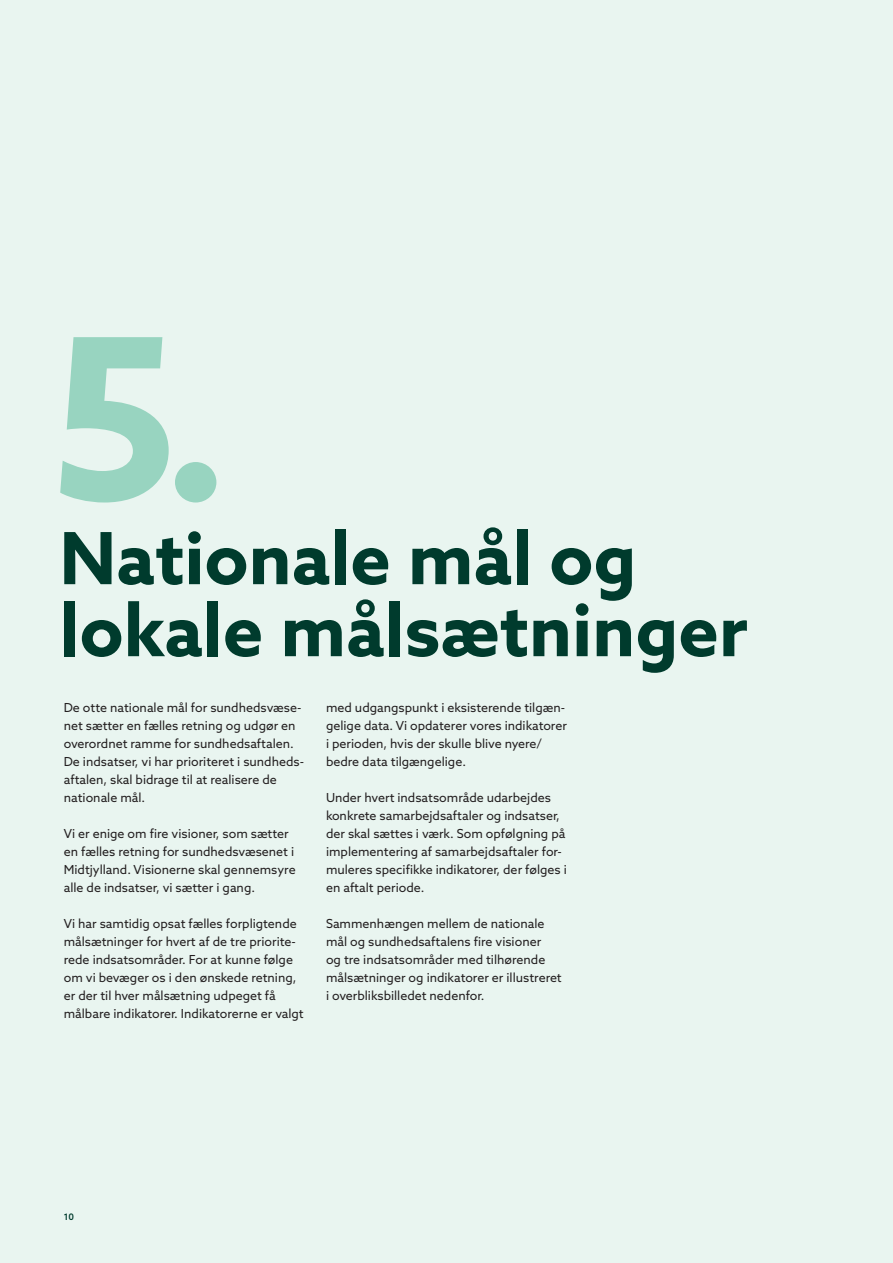
<style>
.page{position:relative;width:893px;height:1263px;background:#e9f5f0}
.page>*{position:absolute;margin:0;border:0;box-sizing:border-box;transform-origin:0 0}
.Kapitler{font:700 225px "Azo Sans";color:#98d4c0}
.Overskrift{font:700 72px/72px "Azo Sans";color:#003b2d}
.Brødtekst{font:12.45px/18px "Azo Sans";color:#231f20}
.t1{font:500 9px "Azo Sans";color:#003b2d}
</style>
<div class="page">
<p class="Kapitler" style="left:51px;top:270px;width:181px">5.</p>
<p class="Overskrift" style="left:60px;top:521px;width:690px">Nationale mål og lokale målsætninger</p>
<p class="Brødtekst" style="left:64px;top:698px;width:242px">De otte nationale mål for sundhedsvæse&shy;net sætter en fælles retning og udgør en overordnet ramme for sundhedsaftalen.<br>De indsatser, vi har prioriteret i sundheds&shy;aftalen, skal bidrage til at realisere de nationale mål.</p>
<p class="Brødtekst" style="left:64px;top:824px;width:233px">Vi er enige om fire visioner, som sætter en fælles retning for sundhedsvæsenet i Midtjylland. Visionerne skal gennemsyre alle de indsatser, vi sætter i gang.</p>
<p class="Brødtekst" style="left:64px;top:914px;width:241px">Vi har samtidig opsat fælles forpligtende målsætninger for hvert af de tre priorite&shy;rede indsatsområder. For at kunne følge om vi bevæger os i den ønskede retning, er der til hver målsætning udpeget få målbare indikatorer. Indikatorerne er valgt</p>
<p class="Brødtekst" style="left:326px;top:698px;width:242px">med udgangspunkt i eksisterende tilgæn&shy;gelige data. Vi opdaterer vores indikatorer i perioden, hvis der skulle blive nyere/ bedre data tilgængelige.</p>
<p class="Brødtekst" style="left:326px;top:788px;width:242px">Under hvert indsatsområde udarbejdes konkrete samarbejdsaftaler og indsatser, der skal sættes i værk. Som opfølgning på implementering af samarbejdsaftaler for&shy;muleres specifikke indikatorer, der følges i en aftalt periode.</p>
<p class="Brødtekst" style="left:326px;top:914px;width:237px">Sammenhængen mellem de nationale mål og sundhedsaftalens fire visioner<br>og tre indsatsområder med tilhørende målsætninger og indikatorer er illustreret i overbliksbilledet nedenfor.</p>
<p class="t1" style="left:64px;top:1211px;width:12px">10</p>
</div>
